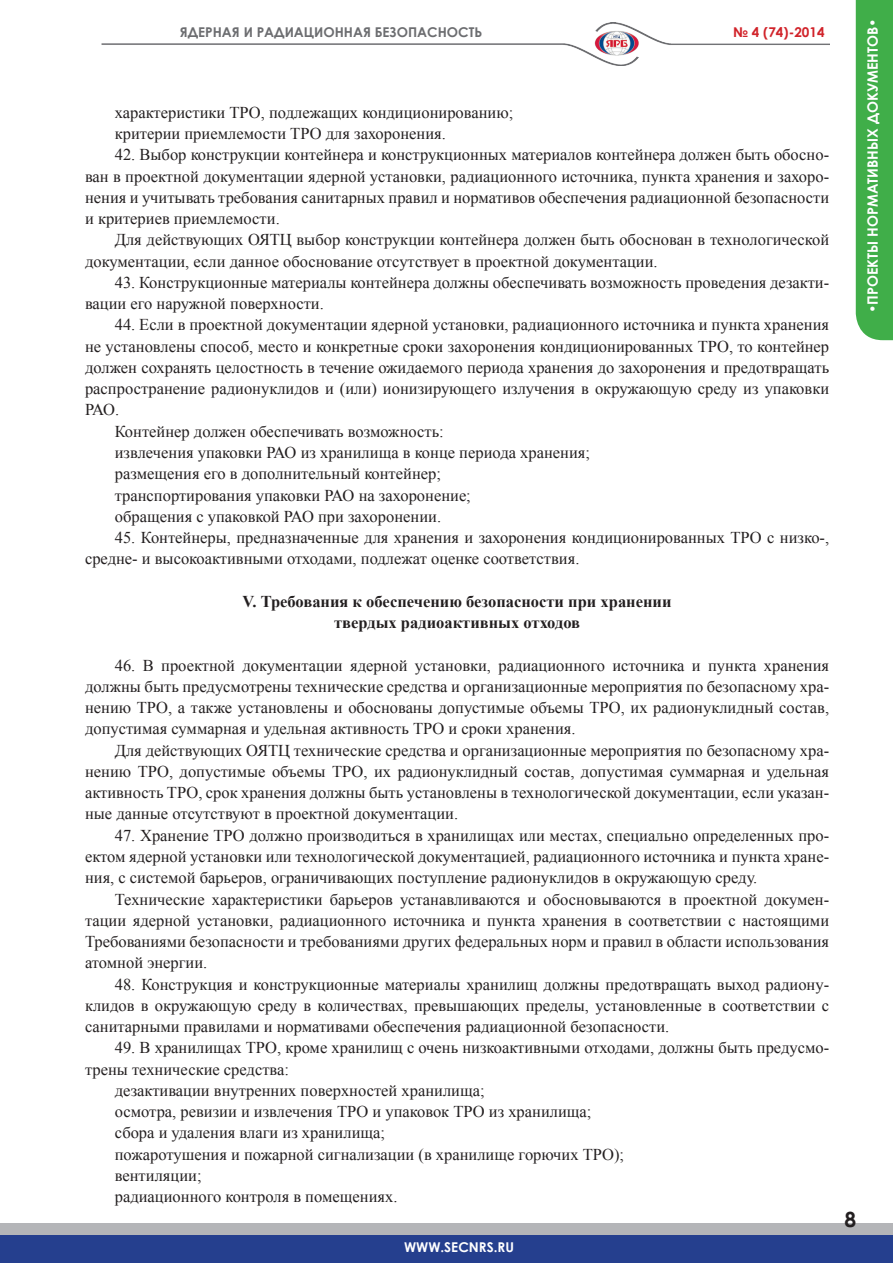
<style>
.page{position:relative;width:893px;height:1263px;background:#fff}
.page>*{position:absolute;margin:0;border:0;box-sizing:border-box;transform-origin:0 0}
.t1{font:700 21px "Century Gothic";color:#231f20}
.ОсНоВнОй{font:16.5px/21.3px "Times New Roman";color:#231f20;text-align:justify}
.отступ{font:16.5px "Times New Roman";color:#231f20}
.заголовок{font:700 16.5px/21.3px "Times New Roman";color:#231f20;text-align:center}
.t2{font:700 14.25px "Century Gothic";color:#fff}
.t3{font:700 13.5px "Century Gothic";color:#6c6d70}
.t4{font:700 13.5px "Century Gothic";color:#fff}
.t5{font:700 13.5px "Century Gothic";color:#d1232a}
</style>
<div class="page">
<img style="left:101px;top:22px;width:729px;height:44px">
<div style="left:856px;top:0;width:37px;height:340px;background:#40ae49"></div>
<div style="left:0;top:1223px;width:893px;height:30px;background:#b4b5b8"></div>
<div style="left:0;top:1235px;width:893px;height:28px;background:#253f8e"></div>
<p class="t3" style="left:180px;top:22px;width:304px">ЯДЕРНАЯ И РАДИАЦИОННАЯ БЕЗОПАСНОСТЬ</p>
<p class="t5" style="left:733px;top:22px;width:93px">№ 4 (74)-2014</p>
<p class="t2" style="left:862px;top:313px;width:296px;rotate:-90deg">•ПРОЕКТЫ НОРМАТИВНЫХ ДОКУМЕНТОВ•</p>
<p class="ОсНоВнОй" style="left:115px;top:101px;width:400px">характеристики ТРО, подлежащих кондиционированию;</p>
<p class="ОсНоВнОй" style="left:115px;top:123px;width:333px">критерии приемлемости ТРО для захоронения.</p>
<p class="ОсНоВнОй" style="left:85px;top:144px;width:746px;text-indent:30px">42. Выбор конструкции контейнера и конструкционных материалов контейнера должен быть обосно&shy;ван в проектной документации ядерной установки, радиационного источника, пункта хранения и захоро&shy;нения и учитывать требования санитарных правил и нормативов обеспечения радиационной безопасности и критериев приемлемости.</p>
<p class="ОсНоВнОй" style="left:85px;top:229px;width:746px;text-indent:30px">Для действующих ОЯТЦ выбор конструкции контейнера должен быть обоснован в технологической документации, если данное обоснование отсутствует в проектной документации.</p>
<p class="ОсНоВнОй" style="left:85px;top:271px;width:746px;text-indent:30px">43. Конструкционные материалы контейнера должны обеспечивать возможность проведения дезакти&shy;вации его наружной поверхности.</p>
<p class="ОсНоВнОй" style="left:85px;top:314px;width:746px;text-indent:30px">44. Если в проектной документации ядерной установки, радиационного источника и пункта хранения не установлены способ, место и конкретные сроки захоронения кондиционированных ТРО, то контейнер должен сохранять целостность в течение ожидаемого периода хранения до захоронения и предотвращать распространение радионуклидов и (или) ионизирующего излучения в окружающую среду из упаковки РАО.</p>
<p class="ОсНоВнОй" style="left:115px;top:420px;width:330px">Контейнер должен обеспечивать возможность:</p>
<p class="отступ" style="left:115px;top:441px;width:477px">извлечения упаковки РАО из хранилища в конце периода хранения;</p>
<p class="отступ" style="left:115px;top:463px;width:328px">размещения его в дополнительный контейнер;</p>
<p class="отступ" style="left:115px;top:484px;width:358px">транспортирования упаковки РАО на захоронение;</p>
<p class="отступ" style="left:115px;top:505px;width:328px">обращения с упаковкой РАО при захоронении.</p>
<p class="ОсНоВнОй" style="left:85px;top:527px;width:746px;text-indent:30px">45. Контейнеры, предназначенные для хранения и захоронения кондиционированных ТРО с низко-, средне- и высокоактивными отходами, подлежат оценке соответствия.</p>
<p class="заголовок" style="left:243px;top:590px;width:430px">V. Требования к обеспечению безопасности при хранении твердых радиоактивных отходов</p>
<p class="ОсНоВнОй" style="left:85px;top:654px;width:746px;text-indent:30px">46. В проектной документации ядерной установки, радиационного источника и пункта хранения должны быть предусмотрены технические средства и организационные мероприятия по безопасному хра&shy;нению ТРО, а также установлены и обоснованы допустимые объемы ТРО, их радионуклидный состав, допустимая суммарная и удельная активность ТРО и сроки хранения.</p>
<p class="ОсНоВнОй" style="left:85px;top:739px;width:746px;text-indent:30px">Для действующих ОЯТЦ технические средства и организационные мероприятия по безопасному хра&shy;нению ТРО, допустимые объемы ТРО, их радионуклидный состав, допустимая суммарная и удельная активность ТРО, срок хранения должны быть установлены в технологической документации, если указан&shy;ные данные отсутствуют в проектной документации.</p>
<p class="ОсНоВнОй" style="left:85px;top:824px;width:746px;text-indent:30px">47. Хранение ТРО должно производиться в хранилищах или местах, специально определенных про&shy;ектом ядерной установки или технологической документацией, радиационного источника и пункта хране&shy;ния, с системой барьеров, ограничивающих поступление радионуклидов в окружающую среду.</p>
<p class="ОсНоВнОй" style="left:85px;top:888px;width:746px;text-indent:30px">Технические характеристики барьеров устанавливаются и обосновываются в проектной докумен&shy;тации ядерной установки, радиационного источника и пункта хранения в соответствии с настоящими Требованиями безопасности и требованиями других федеральных норм и правил в области использования атомной энергии.</p>
<p class="ОсНоВнОй" style="left:85px;top:973px;width:746px;text-indent:30px">48. Конструкция и конструкционные материалы хранилищ должны предотвращать выход радиону&shy;клидов в окружающую среду в количествах, превышающих пределы, установленные в соответствии с санитарными правилами и нормативами обеспечения радиационной безопасности.</p>
<p class="ОсНоВнОй" style="left:85px;top:1037px;width:746px;text-indent:30px">49. В хранилищах ТРО, кроме хранилищ с очень низкоактивными отходами, должны быть предусмо&shy;трены технические средства:</p>
<p class="ОсНоВнОй" style="left:115px;top:1079px;width:371px">дезактивации внутренних поверхностей хранилища;</p>
<p class="ОсНоВнОй" style="left:115px;top:1101px;width:478px">осмотра, ревизии и извлечения ТРО и упаковок ТРО из хранилища;</p>
<p class="ОсНоВнОй" style="left:115px;top:1122px;width:272px">сбора и удаления влаги из хранилища;</p>
<p class="ОсНоВнОй" style="left:115px;top:1143px;width:511px">пожаротушения и пожарной сигнализации (в хранилище горючих ТРО);</p>
<p class="ОсНоВнОй" style="left:115px;top:1164px;width:88px">вентиляции;</p>
<p class="ОсНоВнОй" style="left:115px;top:1186px;width:284px">радиационного контроля в помещениях.</p>
<p class="t4" style="left:404px;top:1237px;width:111px">WWW.SECNRS.RU</p>
<p class="t1" style="left:845px;top:1203px;width:13px">8</p>
</div>
